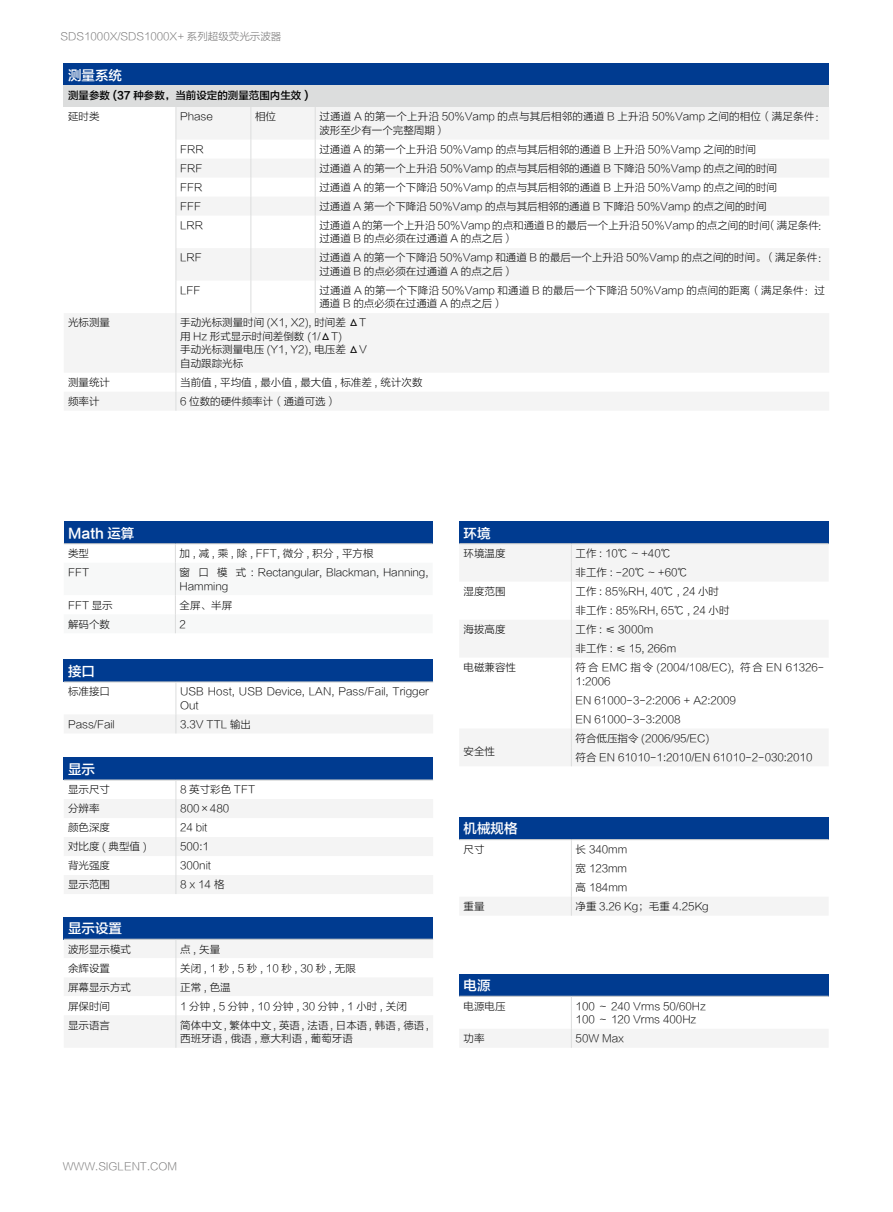
<style>
.page{position:relative;width:893px;height:1212px;background:#fff}
.page>*{position:absolute;margin:0;border:0;box-sizing:border-box;transform-origin:0 0}
.t1{font:13.5px "FZLTZHK GBK1 0";color:#fff}
.t2{font:10.5px/13.5px "FZLTKHK GBK1 0";color:#000}
.t3{font:10.5px/13.5px "FZLTKHK GBK1 0";letter-spacing:.02em;color:#000}
.t4{font:10.5px "FZLTKHK GBK1 0";color:#727171}
.t5{font:10.5px "FZLTZHK GBK1 0";color:#000}
.t6{font:10.5px "FZLTKHK GBK1 0";letter-spacing:.125em;color:#000}
</style>
<div class="page">
<div style="left:64px;top:64px;width:765px;height:22px;background:#003b90"></div>
<div style="left:64px;top:86px;width:765px;height:21px;background:#dcdddd"></div>
<svg style="left:64px;top:107px;width:765px;height:304px;fill:#f4f4f4"></svg>
<hr style="left:176px;top:107px;width:1px;height:33px;background:#dcdddd">
<svg style="left:176px;top:140px;width:1px;height:76px"></svg>
<hr style="left:176px;top:216px;width:1px;height:32px;background:#dcdddd">
<hr style="left:176px;top:248px;width:1px;height:33px;background:#dcdddd">
<hr style="left:176px;top:281px;width:1px;height:32px;background:#dcdddd">
<hr style="left:176px;top:313px;width:1px;height:60px;background:#dcdddd">
<svg style="left:176px;top:373px;width:1px;height:38px"></svg>
<hr style="left:251px;top:107px;width:1px;height:33px;background:#dcdddd">
<hr style="left:315px;top:107px;width:1px;height:33px;background:#dcdddd">
<svg style="left:251px;top:140px;width:1px;height:76px"></svg>
<svg style="left:315px;top:140px;width:1px;height:76px"></svg>
<hr style="left:251px;top:216px;width:1px;height:32px;background:#dcdddd">
<hr style="left:315px;top:216px;width:1px;height:32px;background:#dcdddd">
<hr style="left:251px;top:248px;width:1px;height:33px;background:#dcdddd">
<hr style="left:315px;top:248px;width:1px;height:33px;background:#dcdddd">
<hr style="left:251px;top:281px;width:1px;height:32px;background:#dcdddd">
<hr style="left:315px;top:281px;width:1px;height:32px;background:#dcdddd">
<div style="left:64px;top:660px;width:369px;height:22px;background:#003b90"></div>
<hr style="left:64px;top:681px;width:112px;height:1px;background:#c9caca">
<hr style="left:176px;top:681px;width:257px;height:1px;background:#c9caca">
<hr style="left:176px;top:682px;width:1px;height:32px;background:#dcdddd">
<div style="left:64px;top:714px;width:369px;height:19px;background:#f4f4f4"></div>
<div style="left:64px;top:758px;width:369px;height:22px;background:#003b90"></div>
<hr style="left:64px;top:779px;width:112px;height:1px;background:#c9caca">
<hr style="left:176px;top:779px;width:257px;height:1px;background:#c9caca">
<svg style="left:64px;top:780px;width:369px;height:114px"></svg>
<div style="left:459px;top:974px;width:370px;height:22px;background:#003b90"></div>
<svg style="left:459px;top:996px;width:370px;height:52px"></svg>
<div style="left:459px;top:817px;width:370px;height:22px;background:#003b90"></div>
<svg style="left:459px;top:839px;width:370px;height:77px"></svg>
<div style="left:64px;top:917px;width:369px;height:22px;background:#003b90"></div>
<svg style="left:64px;top:939px;width:369px;height:109px"></svg>
<hr style="left:176px;top:1015px;width:1px;height:33px;background:#dcdddd">
<div style="left:459px;top:522px;width:370px;height:22px;background:#003b90"></div>
<hr style="left:459px;top:543px;width:112px;height:1px;background:#c9caca">
<hr style="left:571px;top:543px;width:258px;height:1px;background:#c9caca">
<svg style="left:459px;top:544px;width:370px;height:222px"></svg>
<div style="left:64px;top:522px;width:369px;height:22px;background:#003b90"></div>
<hr style="left:64px;top:543px;width:111px;height:1px;background:#c9caca">
<hr style="left:175px;top:543px;width:258px;height:1px;background:#c9caca">
<svg style="left:64px;top:544px;width:368px;height:89px"></svg>
<p class="t4" style="left:61px;top:30px;width:222px">SDS1000X/SDS1000X+ 系列超级荧光示波器</p>
<p class="t1" style="left:68px;top:68px;width:55px">测量系统</p>
<p class="t5" style="left:68px;top:90px;width:242px">测量参数 (37 种参数，当前设定的测量范围内生效 )</p>
<p class="t2" style="left:68px;top:110px;width:33px">延时类</p>
<p class="t2" style="left:180px;top:110px;width:34px">Phase</p>
<p class="t2" style="left:255px;top:110px;width:22px">相位</p>
<p class="t3" style="left:319px;top:110px;width:507px">过通道 A 的第一个上升沿 50%Vamp 的点与其后相邻的通道 B 上升沿 50%Vamp 之间的相位（满足条件：波形至少有一个完整周期）</p>
<p class="t2" style="left:180px;top:143px;width:25px">FRR</p>
<p class="t2" style="left:319px;top:143px;width:438px">过通道 A 的第一个上升沿 50%Vamp 的点与其后相邻的通道 B 上升沿 50%Vamp 之间的时间</p>
<p class="t2" style="left:180px;top:162px;width:24px">FRF</p>
<p class="t2" style="left:319px;top:162px;width:459px">过通道 A 的第一个上升沿 50%Vamp 的点与其后相邻的通道 B 下降沿 50%Vamp 的点之间的时间</p>
<p class="t2" style="left:180px;top:181px;width:24px">FFR</p>
<p class="t2" style="left:319px;top:181px;width:459px">过通道 A 的第一个下降沿 50%Vamp 的点与其后相邻的通道 B 上升沿 50%Vamp 的点之间的时间</p>
<p class="t2" style="left:180px;top:200px;width:23px">FFF</p>
<p class="t2" style="left:319px;top:200px;width:449px">过通道 A 第一个下降沿 50%Vamp 的点与其后相邻的通道 B 下降沿 50%Vamp 的点之间的时间</p>
<p class="t2" style="left:180px;top:219px;width:24px">LRR</p>
<p class="t2" style="left:319px;top:219px;width:510px">过通道 A 的第一个上升沿 50%Vamp 的点和通道 B 的最后一个上升沿 50%Vamp 的点之间的时间（满足条件：过通道 B 的点必须在过通道 A 的点之后）</p>
<p class="t2" style="left:180px;top:251px;width:23px">LRF</p>
<p class="t2" style="left:319px;top:251px;width:510px">过通道 A 的第一个下降沿 50%Vamp 和通道 B 的最后一个上升沿 50%Vamp 的点之间的时间。（满足条件：过通道 B 的点必须在过通道 A 的点之后）</p>
<p class="t2" style="left:180px;top:284px;width:22px">LFF</p>
<p class="t3" style="left:319px;top:284px;width:507px">过通道 A 的第一个下降沿 50%Vamp 和通道 B 的最后一个下降沿 50%Vamp 的点间的距离（满足条件：过通道 B 的点必须在过通道 A 的点之后）</p>
<p class="t2" style="left:68px;top:316px;width:43px">光标测量</p>
<p class="t2" style="left:180px;top:316px;width:188px">手动光标测量时间 (X1, X2), 时间差 ΔT用 Hz 形式显示时间差倒数 (1/ΔT)<br>手动光标测量电压 (Y1, Y2), 电压差 ΔV自动跟踪光标</p>
<p class="t2" style="left:68px;top:376px;width:43px">测量统计</p>
<p class="t2" style="left:180px;top:376px;width:244px">当前值 , 平均值 , 最小值 , 最大值 , 标准差 , 统计次数</p>
<p class="t2" style="left:68px;top:395px;width:33px">频率计</p>
<p class="t2" style="left:180px;top:395px;width:158px">6 位数的硬件频率计（通道可选）</p>
<p class="t1" style="left:68px;top:525px;width:68px">Math 运算</p>
<p class="t2" style="left:68px;top:547px;width:22px">类型</p>
<p class="t2" style="left:180px;top:547px;width:195px">加 , 减 , 乘 , 除 , FFT, 微分 , 积分 , 平方根</p>
<p class="t2" style="left:68px;top:566px;width:23px">FFT</p>
<p class="t2" style="left:180px;top:566px;width:250px">窗 口 模 式 : Rectangular, Blackman, Hanning,<br>Hamming</p>
<p class="t2" style="left:68px;top:598px;width:46px">FFT 显示</p>
<p class="t2" style="left:180px;top:598px;width:54px">全屏、半屏</p>
<p class="t2" style="left:68px;top:617px;width:43px">解码个数</p>
<p class="t2" style="left:180px;top:617px;width:8px">2</p>
<p class="t1" style="left:68px;top:664px;width:28px">接口</p>
<p class="t2" style="left:68px;top:685px;width:43px">标准接口</p>
<p class="t2" style="left:180px;top:685px;width:250px">USB Host, USB Device, LAN, Pass/Fail, Trigger<br>Out</p>
<p class="t2" style="left:68px;top:718px;width:48px">Pass/Fail</p>
<p class="t2" style="left:180px;top:718px;width:72px">3.3V TTL 输出</p>
<p class="t1" style="left:68px;top:762px;width:28px">显示</p>
<p class="t2" style="left:68px;top:783px;width:43px">显示尺寸</p>
<p class="t2" style="left:180px;top:783px;width:76px">8 英寸彩色 TFT</p>
<p class="t2" style="left:68px;top:802px;width:33px">分辨率</p>
<p class="t2" style="left:180px;top:802px;width:51px">800×480</p>
<p class="t2" style="left:68px;top:821px;width:43px">颜色深度</p>
<p class="t2" style="left:180px;top:821px;width:29px">24 bit</p>
<p class="t2" style="left:68px;top:840px;width:80px">对比度 ( 典型值 )</p>
<p class="t2" style="left:180px;top:840px;width:30px">500:1</p>
<p class="t2" style="left:68px;top:859px;width:43px">背光强度</p>
<p class="t2" style="left:180px;top:859px;width:32px">300nit</p>
<p class="t2" style="left:68px;top:878px;width:43px">显示范围</p>
<p class="t2" style="left:180px;top:878px;width:46px">8 x 14 格</p>
<p class="t1" style="left:68px;top:921px;width:55px">显示设置</p>
<p class="t2" style="left:68px;top:942px;width:64px">波形显示模式</p>
<p class="t2" style="left:180px;top:942px;width:42px">点 , 矢量</p>
<p class="t2" style="left:68px;top:961px;width:43px">余辉设置</p>
<p class="t6" style="left:180px;top:962px;width:177px">关闭, 1秒, 5秒, 10秒, 30秒, 无限</p>
<p class="t2" style="left:68px;top:980px;width:64px">屏幕显示方式</p>
<p class="t2" style="left:180px;top:980px;width:52px">正常 , 色温</p>
<p class="t2" style="left:68px;top:999px;width:43px">屏保时间</p>
<p class="t2" style="left:180px;top:999px;width:228px">1分钟, 5分钟, 10分钟, 30分钟, 1小时, 关闭</p>
<p class="t2" style="left:68px;top:1018px;width:43px">显示语言</p>
<p class="t2" style="left:180px;top:1018px;width:250px">简体中文 , 繁体中文 , 英语 , 法语 , 日本语 , 韩语 , 德语 ,西班牙语 , 俄语 , 意大利语 , 葡萄牙语</p>
<p class="t1" style="left:463px;top:525px;width:28px">环境</p>
<p class="t2" style="left:463px;top:547px;width:43px">环境温度</p>
<p class="t2" style="left:576px;top:544px;width:114px;line-height:19px">工作 : 10℃ ~ +40℃<br>非工作 : -20℃ ~ +60℃</p>
<p class="t2" style="left:463px;top:585px;width:43px">湿度范围</p>
<p class="t2" style="left:576px;top:582px;width:155px;line-height:19px">工作 : 85%RH, 40℃ , 24 小时非工作 : 85%RH, 65℃ , 24 小时</p>
<p class="t2" style="left:463px;top:623px;width:43px">海拔高度</p>
<p class="t2" style="left:576px;top:620px;width:102px;line-height:19px">工作 : ≤ 3000m<br>非工作 : ≤ 15, 266m</p>
<p class="t2" style="left:463px;top:661px;width:54px">电磁兼容性</p>
<p class="t2" style="left:576px;top:661px;width:250px">符合 EMC 指令 (2004/108/EC), 符合 EN 61326-<br>1:2006</p>
<p class="t2" style="left:576px;top:691px;width:162px;line-height:19px">EN 61000-3-2:2006 + A2:2009<br>EN 61000-3-3:2008</p>
<p class="t2" style="left:463px;top:745px;width:33px">安全性</p>
<p class="t2" style="left:576px;top:729px;width:238px;line-height:19px">符合低压指令 (2006/95/EC)<br>符合 EN 61010-1:2010/EN 61010-2-030:2010</p>
<p class="t1" style="left:463px;top:821px;width:55px">机械规格</p>
<p class="t2" style="left:463px;top:843px;width:22px">尺寸</p>
<p class="t2" style="left:576px;top:840px;width:53px;line-height:19px;text-align:justify">长 340mm宽 123mm高 184mm</p>
<p class="t2" style="left:463px;top:900px;width:22px">重量</p>
<p class="t2" style="left:576px;top:900px;width:135px">净重 3.26 Kg；毛重 4.25Kg</p>
<p class="t1" style="left:463px;top:978px;width:28px">电源</p>
<p class="t2" style="left:463px;top:999px;width:43px">电源电压</p>
<p class="t2" style="left:576px;top:999px;width:132px">100 ～ 240 Vrms 50/60Hz<br>100 ～ 120 Vrms 400Hz</p>
<p class="t2" style="left:463px;top:1032px;width:22px">功率</p>
<p class="t2" style="left:576px;top:1032px;width:50px">50W Max</p>
<p class="t4" style="left:63px;top:1160px;width:116px">WWW.SIGLENT.COM</p>
</div>
